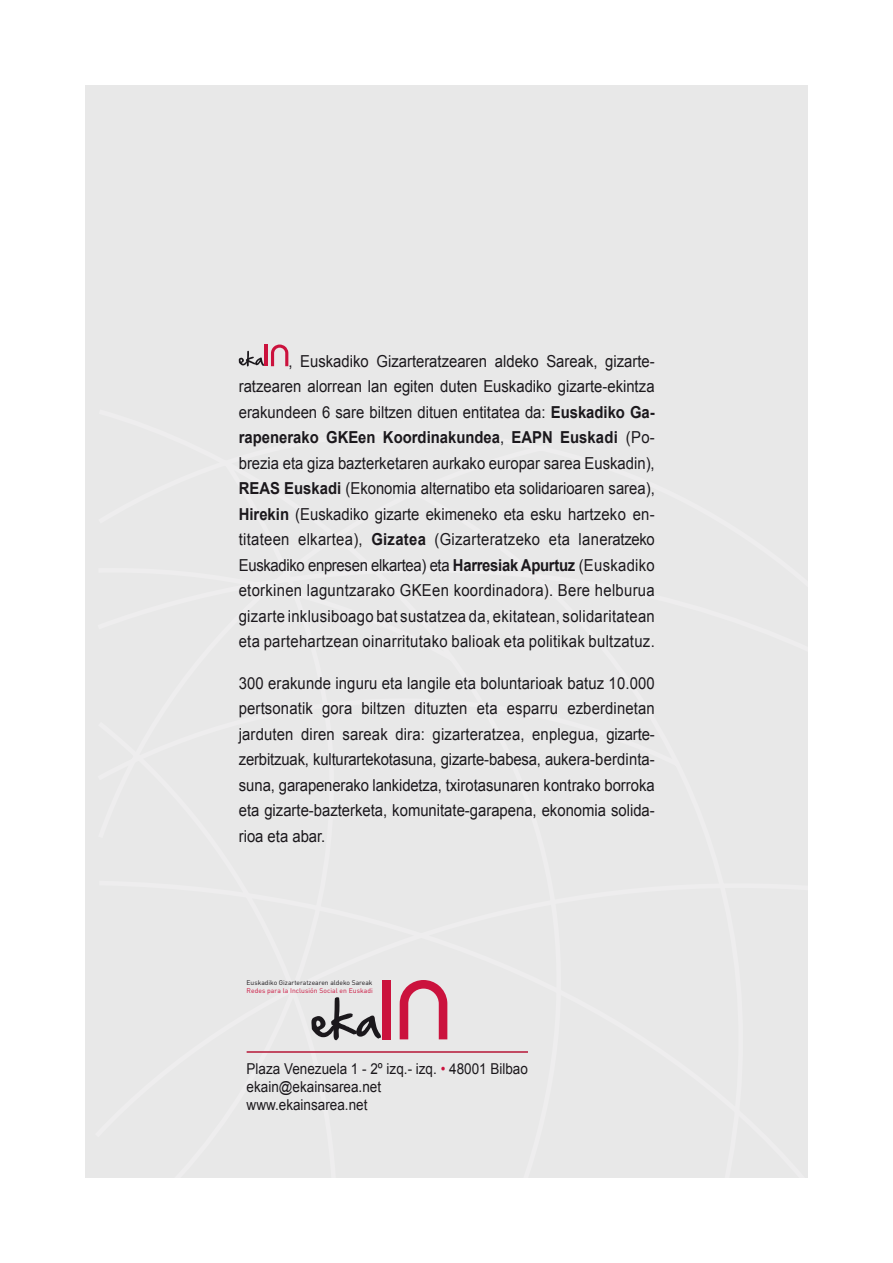
<style>
.page{position:relative;width:893px;height:1263px;background:#fff}
.page>*{position:absolute;margin:0;border:0;box-sizing:border-box;transform-origin:0 0}
.t1{font:16.5px/25.5px "Arial";letter-spacing:.01em;color:#1b181c;text-align:justify;scale:.9 1}
.t2{font:15px/18px "Arial";color:#1b181c;scale:.9 1}
.t3{font:6.75px "DIN";color:#1b181c}
.t4{font:6.75px "DIN";letter-spacing:.01em;color:#cb123d}
.s1{font-weight:700}
.s2{color:#cb123d}
</style>
<div class="page">
<div style="left:85px;top:85px;width:723px;height:1093px;background:#e8e8e8"></div>
<svg style="left:239px;top:351px;width:25px;height:15px"></svg>
<hr style="left:265px;top:344px;width:3px;height:22px;background:#cb123d">
<svg style="left:271px;top:344px;width:17px;height:22px"></svg>
<hr style="left:247px;top:1051px;width:281px;height:2px;background:#b61737">
<svg style="left:311px;top:997px;width:70px;height:43px"></svg>
<div style="left:383px;top:980px;width:8px;height:59px;background:#cb123d"></div>
<svg style="left:400px;top:980px;width:47px;height:59px"></svg>
<p class="t1" style="left:239px;top:348px;width:464px;text-indent:50px">, Euskadiko Gizarteratzearen aldeko Sareak, gizarte&shy;ratzearen alorrean lan egiten duten Euskadiko gizarte-ekintza erakundeen 6 sare biltzen dituen entitatea da: <span class="s1">Euskadiko Ga&shy;rapenerako GKEen Koordinakundea</span>, <span class="s1">EAPN Euskadi</span> (Po&shy;brezia eta giza bazterketaren aurkako europar sarea Euskadin), <span class="s1">REAS Euskadi</span> (Ekonomia alternatibo eta solidarioaren sarea), <span class="s1">Hirekin</span> (Euskadiko gizarte ekimeneko eta esku hartzeko en&shy;titateen elkartea), <span class="s1">Gizatea</span> (Gizarteratzeko eta laneratzeko Euskadiko enpresen elkartea) eta <span class="s1">Harresiak Apurtuz</span> (Euskadiko etorkinen laguntzarako GKEen koordinadora). Bere helburua gizarte inklusiboago bat sustatzea da, ekitatean, solidaritatean eta partehartzean oinarritutako balioak eta politikak bultzatuz.</p>
<p class="t1" style="left:239px;top:670px;width:464px">300 erakunde inguru eta langile eta boluntarioak batuz 10.000 pertsonatik gora biltzen dituzten eta esparru ezberdinetan jarduten diren sareak dira: gizarteratzea, enplegua, gizarte&shy;zerbitzuak, kulturartekotasuna, gizarte-babesa, aukera-berdinta&shy;suna, garapenerako lankidetza, txirotasunaren kontrako borroka eta gizarte-bazterketa, komunitate-garapena, ekonomia solida&shy;rioa eta abar.</p>
<p class="t3" style="left:247px;top:978px;width:127px">Euskadiko Gizarteratzearen aldeko Sareak</p>
<p class="t4" style="left:247px;top:986px;width:128px">Redes para la Inclusión Social en Euskadi</p>
<p class="t2" style="left:247px;top:1060px;width:314px">Plaza Venezuela 1 - 2º izq.- izq. <span class="s2">•</span> 48001 Bilbao ekain@ekainsarea.net<br>www.ekainsarea.net</p>
</div>
